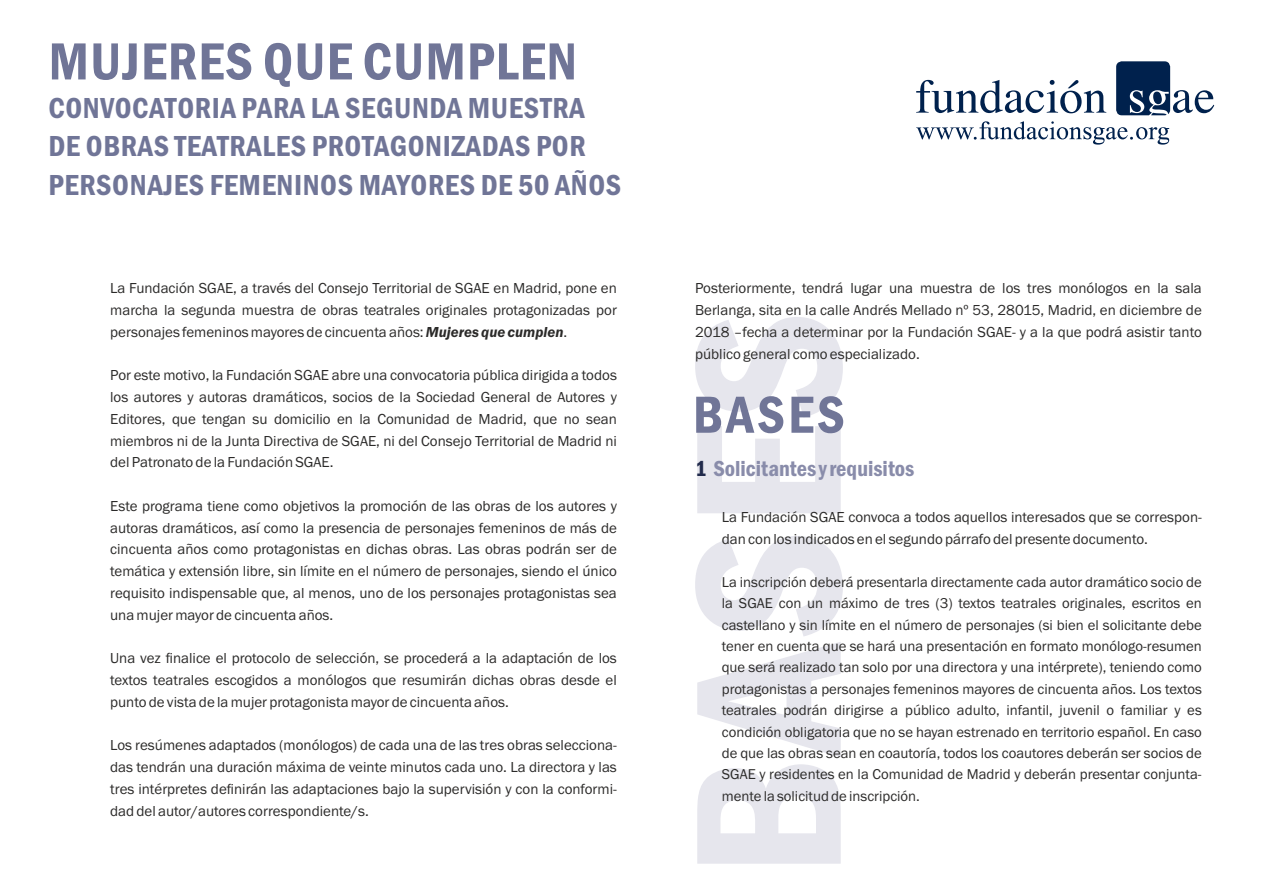
<style>
.page{position:relative;width:1263px;height:893px;background:#fff}
.page>*{position:absolute;margin:0;border:0;box-sizing:border-box;transform-origin:0 0}
.t1{font:600 condensed 54px "Franklin Gothic";letter-spacing:.02em;color:#707597}
.t2{font:600 condensed 30px/38.5px "Franklin Gothic";letter-spacing:.02em;color:#707597}
.t3{font:600 condensed 22.5px "Franklin Gothic";color:#898caa}
.t4{font:15px/21.8px "Franklin Gothic";color:#2b2a29;text-align:justify}
.t5{font:14.7px/21.5px "Franklin Gothic";color:#2b2a29;text-align:justify}
.s1{font-weight:600;font-style:italic}
.s2{color:#222b4c}
</style>
<div class="page">
<svg style="left:1116px;top:61px;width:98px;height:54px"></svg>
<svg style="left:916px;top:80px;width:190px;height:33px"></svg>
<svg style="left:916px;top:121px;width:253px;height:24px"></svg>
<svg style="left:695px;top:317px;width:148px;height:547px;fill:#e6e6ed"></svg>
<h1 class="t1" style="left:49px;top:42px;width:530px">MUJERES QUE CUMPLEN</h1>
<h2 class="t2" style="left:48px;top:91px;width:574px">CONVOCATORIA PARA LA SEGUNDA MUESTRA<br>DE OBRAS TEATRALES PROTAGONIZADAS POR<br>PERSONAJES FEMENINOS MAYORES DE 50 AÑOS</h2>
<p class="t4" style="left:110px;top:279px;width:508px">La Fundación SGAE, a través del Consejo Territorial de SGAE en Madrid, pone en marcha la segunda muestra de obras teatrales originales protagonizadas por personajes femeninos mayores de cincuenta años: <span class="s1">Mujeres que cumplen</span>.</p>
<p class="t4" style="left:110px;top:366px;width:508px">Por este motivo, la Fundación SGAE abre una convocatoria pública dirigida a todos los autores y autoras dramáticos, socios de la Sociedad General de Autores y Editores, que tengan su domicilio en la Comunidad de Madrid, que no sean miembros ni de la Junta Directiva de SGAE, ni del Consejo Territorial de Madrid ni del Patronato de la Fundación SGAE.</p>
<p class="t4" style="left:110px;top:496px;width:508px">Este programa tiene como objetivos la promoción de las obras de los autores y autoras dramáticos, así como la presencia de personajes femeninos de más de cincuenta años como protagonistas en dichas obras. Las obras podrán ser de temática y extensión libre, sin límite en el número de personajes, siendo el único requisito indispensable que, al menos, uno de los personajes protagonistas sea una mujer mayor de cincuenta años.</p>
<p class="t4" style="left:110px;top:648px;width:508px">Una vez finalice el protocolo de selección, se procederá a la adaptación de los textos teatrales escogidos a monólogos que resumirán dichas obras desde el punto de vista de la mujer protagonista mayor de cincuenta años.</p>
<p class="t4" style="left:110px;top:736px;width:508px">Los resúmenes adaptados (monólogos) de cada una de las tres obras selecciona&shy;das tendrán una duración máxima de veinte minutos cada uno. La directora y las tres intérpretes definirán las adaptaciones bajo la supervisión y con la conformi&shy;dad del autor/autores correspondiente/s.</p>
<p class="t4" style="left:695px;top:279px;width:508px">Posteriormente, tendrá lugar una muestra de los tres monólogos en la sala Berlanga, sita en la calle Andrés Mellado nº 53, 28015, Madrid, en diciembre de 2018 –fecha a determinar por la Fundación SGAE- y a la que podrá asistir tanto público general como especializado.</p>
<h1 class="t1" style="left:693px;top:395px;width:153px">BASES</h1>
<h3 class="t3" style="left:695px;top:460px;width:221px"><span class="s2">1</span> Solicitantes y requisitos</h3>
<p class="t4" style="left:722px;top:507px;width:481px">La Fundación SGAE convoca a todos aquellos interesados que se correspon&shy;dan con los indicados en el segundo párrafo del presente documento.</p>
<p class="t5" style="left:722px;top:572px;width:481px">La inscripción deberá presentarla directamente cada autor dramático socio de la SGAE con un máximo de tres (3) textos teatrales originales, escritos en castellano y sin límite en el número de personajes (si bien el solicitante debe tener en cuenta que se hará una presentación en formato monólogo-resumen que será realizado tan solo por una directora y una intérprete), teniendo como protagonistas a personajes femeninos mayores de cincuenta años. Los textos teatrales podrán dirigirse a público adulto, infantil, juvenil o familiar y es condición obligatoria que no se hayan estrenado en territorio español. En caso de que las obras sean en coautoría, todos los coautores deberán ser socios de SGAE y residentes en la Comunidad de Madrid y deberán presentar conjunta&shy;mente la solicitud de inscripción.</p>
</div>
